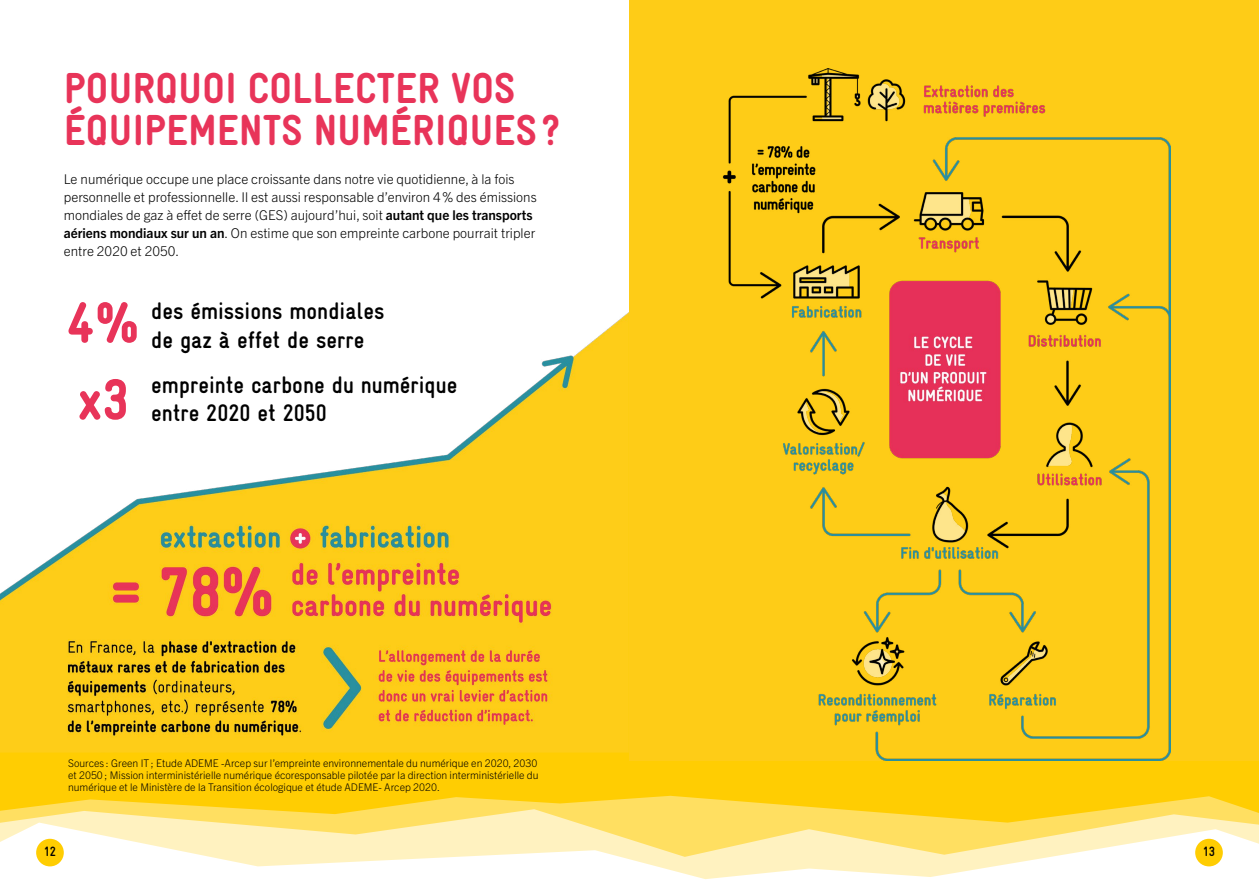
<style>
.page{position:relative;width:1259px;height:893px;background:#fff}
.page>*{position:absolute;margin:0;border:0;box-sizing:border-box;transform-origin:0 0}
.t1{font:900 58.05px "Gravur Condensed Pro";color:#e83459}
.t2{font:900 43.5px/42px "Gravur Condensed Pro";letter-spacing:.01em;color:#e83459}
.t3{font:700 24px/28.8px "Gravur Condensed Pro";color:#000}
.t4{font:300 13.5px/18px "Trade Gothic Next LT Pro";color:#000}
.t5{font:700 13.5px "Gravur Condensed Pro";color:#000}
.t6{font:300 10.5px/12px "Trade Gothic Next LT Pro";color:#000}
.s1{font-weight:700}
</style>
<div class="page">
<svg style="left:37px;top:857px;width:1185px;height:22px"></svg>
<svg style="left:0;top:823px;width:1259px;height:34px;fill:#fff2c0"></svg>
<svg style="left:0;top:753px;width:1259px;height:70px;background:#fed11d"></svg>
<img style="left:0;top:312px;width:629px;height:441px">
<div style="left:629px;top:0;width:630px;height:760px;background:#fecc17"></div>
<img style="left:722px;top:68px;width:448px;height:692px">
<h2 class="t2" style="left:64px;top:67px;width:497px">POURQUOI COLLECTER VOS<br>ÉQUIPEMENTS NUMÉRIQUES ?</h2>
<p class="t4" style="left:64px;top:169px;width:474px">Le numérique occupe une place croissante dans notre vie quotidienne, à la fois personnelle et professionnelle. Il est aussi responsable d’environ 4% des émissions mondiales de gaz à effet de serre (GES) aujourd’hui, soit <span class="s1">autant que les transports aériens mondiaux sur un an</span>. On estime que son empreinte carbone pourrait tripler entre 2020 et 2050.</p>
<h1 class="t1" style="left:67px;top:290px;width:73px">4%</h1>
<h3 class="t3" style="left:151px;top:296px;width:235px">des émissions mondiales de gaz à effet de serre</h3>
<h3 class="t3" style="left:151px;top:370px;width:308px">empreinte carbone du numérique entre 2020 et 2050</h3>
<h1 class="t1" style="left:78px;top:367px;width:52px">x3</h1>
<p class="t6" style="left:68px;top:756px;width:472px">Sources : Green IT ; Etude ADEME -Arcep sur l’empreinte environnementale du numérique en 2020, 2030 et 2050 ; Mission interministérielle numérique écoresponsable pilotée par la direction interministérielle du numérique et le Ministère de la Transition écologique et étude ADEME- Arcep 2020.</p>
<p class="t5" style="left:44px;top:844px;width:14px">12</p>
<p class="t5" style="left:1203px;top:844px;width:14px">13</p>
</div>
